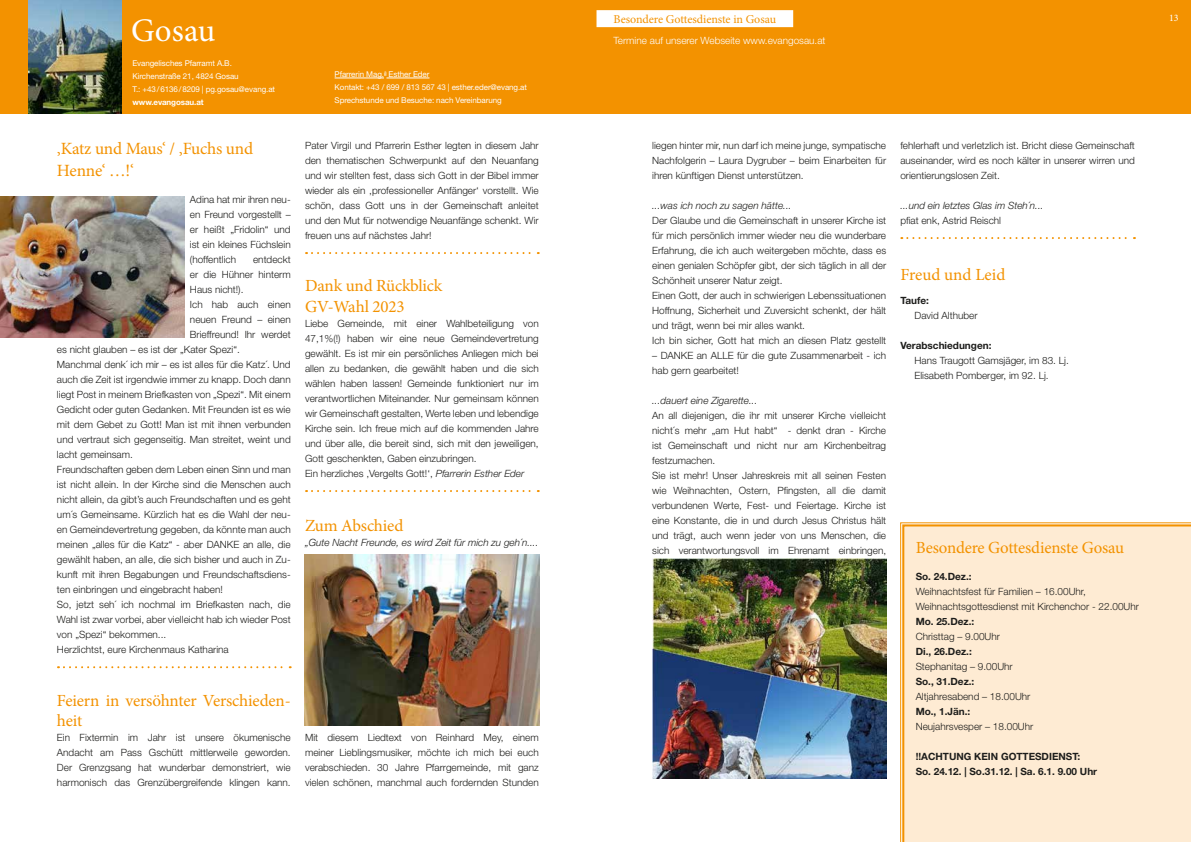
<style>
.page{position:relative;width:1191px;height:842px;background:#fff}
.page>*{position:absolute;margin:0;border:0;box-sizing:border-box;transform-origin:0 0}
.t1{font:32.9px "Minion Pro";letter-spacing:.005em;color:#fff}
.t2{font:17.2px/22.2px "Minion Pro";letter-spacing:-.015em;color:#f39200}
.t3{font:17px/20.4px "Minion Pro";letter-spacing:-.01em;color:#f39200}
.t4{font:12px "Minion Pro";letter-spacing:-.005em;color:#f39200}
.t5{font:300 10px/15px "Helvetica Neue LT Std";color:#1d1d1b;text-align:justify}
.t6{font:700 10px/15px "Helvetica Neue LT Std";color:#1d1d1b}
.t7{font:italic 300 10px "Helvetica Neue LT Std";color:#1d1d1b}
.t8{font:300 10px "Helvetica Neue LT Std";color:#fff}
.t9{font:10px "Minion Pro";color:#fff}
.t10{font:8px/13px "Helvetica Neue LT Std";letter-spacing:-.01em;color:#fff}
.t11{font:700 8px "Helvetica Neue LT Std";letter-spacing:-.01em;color:#fff}
.s1{font-style:italic}
</style>
<div class="page">
<div style="left:0;top:0;width:1191px;height:113px;background:#f39200"></div>
<svg style="left:58px;top:666px;width:233px;height:2px"></svg>
<svg style="left:306px;top:252px;width:233px;height:2px"></svg>
<svg style="left:306px;top:490px;width:233px;height:2px"></svg>
<hr style="left:334px;top:78px;width:50px;height:1px;background:#fff">
<hr style="left:386px;top:78px;width:43px;height:1px;background:#fff">
<div style="left:596px;top:10px;width:197px;height:17px;background:#fff"></div>
<img style="left:28px;top:0;width:94px;height:113px">
<svg style="left:901px;top:237px;width:234px;height:2px"></svg>
<div style="left:902px;top:524px;width:289px;height:318px;background:#feebd3"></div>
<img style="left:305px;top:554px;width:234px;height:172px">
<img style="left:652px;top:558px;width:234px;height:220px">
<img style="left:0;top:196px;width:184px;height:141px">
<h1 class="t1" style="left:131px;top:8px;width:86px">Gosau</h1>
<p class="t10" style="left:132px;top:56px;width:144px">Evangelisches Pfarramt A.B.<br>Kirchenstraße 21, 4824 Gosau<br>T.: +43/6136/8209 | pg.gosau@evang.at</p>
<p class="t11" style="left:132px;top:97px;width:73px">www.evangosau.at</p>
<p class="t10" style="left:334px;top:68px;width:194px">Pfarrerin Mag.<sup>a</sup> Esther Eder<br>Kontakt: +43 / 699 / 813 567 43 | esther.eder@evang.at<br>Sprechstunde und Besuche: nach Vereinbarung</p>
<h2 class="t2" style="left:57px;top:138px;width:198px">‚Katz und Maus‘ / ‚Fuchs und<br>Henne‘ …!‘</h2>
<p class="t5" style="left:190px;top:192px;width:102px">Adina hat mir ihren neu&shy;en Freund vorgestellt – er heißt „Fridolin“ und ist ein kleines Füchslein (hoffentlich</p>
<p class="t5" style="left:253px;top:252px;width:39px">entdeckt</p>
<p class="t5" style="left:190px;top:267px;width:102px">er die Hühner hinterm</p>
<p class="t5" style="left:190px;top:282px;width:55px">Haus nicht!).</p>
<p class="t5" style="left:190px;top:297px;width:102px">Ich hab auch einen</p>
<p class="t5" style="left:190px;top:312px;width:102px">neuen Freund – einen</p>
<p class="t5" style="left:190px;top:327px;width:102px">Brieffreund! Ihr werdet</p>
<p class="t5" style="left:57px;top:342px;width:184px">es nicht glauben – es ist der „Kater Spezi“.</p>
<p class="t5" style="left:57px;top:357px;width:235px">Manchmal denk´ ich mir – es ist alles für die Katz´. Und</p>
<p class="t5" style="left:57px;top:372px;width:235px">auch die Zeit ist irgendwie immer zu knapp. Doch dann</p>
<p class="t5" style="left:57px;top:387px;width:235px">liegt Post in meinem Briefkasten von „Spezi“. Mit einem</p>
<p class="t5" style="left:57px;top:402px;width:235px">Gedicht oder guten Gedanken. Mit Freunden ist es wie</p>
<p class="t5" style="left:57px;top:417px;width:235px">mit dem Gebet zu Gott! Man ist mit ihnen verbunden</p>
<p class="t5" style="left:57px;top:432px;width:235px">und vertraut sich gegenseitig. Man streitet, weint und</p>
<p class="t5" style="left:57px;top:447px;width:77px">lacht gemeinsam.</p>
<p class="t5" style="left:57px;top:462px;width:235px">Freundschaften geben dem Leben einen Sinn und man</p>
<p class="t5" style="left:57px;top:477px;width:235px">ist nicht allein. In der Kirche sind die Menschen auch</p>
<p class="t5" style="left:57px;top:492px;width:235px">nicht allein, da gibt’s auch Freundschaften und es geht</p>
<p class="t5" style="left:57px;top:507px;width:235px">um´s Gemeinsame. Kürzlich hat es die Wahl der neu-</p>
<p class="t5" style="left:57px;top:522px;width:235px">en Gemeindevertretung gegeben, da könnte man auch</p>
<p class="t5" style="left:57px;top:537px;width:235px">meinen „alles für die Katz“ - aber DANKE an alle, die</p>
<p class="t5" style="left:57px;top:552px;width:235px">gewählt haben, an alle, die sich bisher und auch in Zu-</p>
<p class="t5" style="left:57px;top:567px;width:235px">kunft mit ihren Begabungen und Freundschaftsdiens-</p>
<p class="t5" style="left:57px;top:582px;width:167px">ten einbringen und eingebracht haben!</p>
<p class="t5" style="left:57px;top:597px;width:235px">So, jetzt seh´ ich nochmal im Briefkasten nach, die</p>
<p class="t5" style="left:57px;top:612px;width:235px">Wahl ist zwar vorbei, aber vielleicht hab ich wieder Post</p>
<p class="t5" style="left:57px;top:627px;width:111px">von „Spezi“ bekommen...</p>
<p class="t5" style="left:57px;top:642px;width:173px">Herzlichtst, eure Kirchenmaus Katharina</p>
<h3 class="t3" style="left:57px;top:690px;width:235px">Feiern in versöhnter Verschieden&shy;heit</h3>
<p class="t5" style="left:57px;top:730px;width:235px">Ein Fixtermin im Jahr ist unsere ökumenische Andacht am Pass Gschütt mittlerweile geworden.<br>Der Grenzgsang hat wunderbar demonstriert, wie harmonisch das Grenzübergreifende klingen kann.</p>
<p class="t5" style="left:305px;top:138px;width:235px">Pater Virgil und Pfarrerin Esther legten in diesem Jahr den thematischen Schwerpunkt auf den Neuanfang und wir stellten fest, dass sich Gott in der Bibel immer wieder als ein ‚professioneller Anfänger‘ vorstellt. Wie schön, dass Gott uns in der Gemeinschaft anleitet und den Mut für notwendige Neuanfänge schenkt. Wir freuen uns auf nächstes Jahr!</p>
<h3 class="t3" style="left:305px;top:276px;width:139px">Dank und Rückblick<br>GV-Wahl 2023</h3>
<p class="t5" style="left:305px;top:316px;width:235px;text-align:left">Liebe Gemeinde, mit einer Wahlbeteiligung von 47,1%(!) haben wir eine neue Gemeindevertretung gewählt. Es ist mir ein persönliches Anliegen mich bei allen zu bedanken, die gewählt haben und die sich wählen haben lassen! Gemeinde funktioniert nur im verantwortlichen Miteinander. Nur gemeinsam können wir Gemeinschaft gestalten, Werte leben und lebendige Kirche sein. Ich freue mich auf die kommenden Jahre und über alle, die bereit sind, sich mit den jeweiligen, Gott geschenkten, Gaben einzubringen.<br>Ein herzliches ‚Vergelts Gott!‘, <span class="s1">Pfarrerin Esther Eder</span></p>
<h3 class="t3" style="left:305px;top:515px;width:100px">Zum Abschied</h3>
<p class="t7" style="left:305px;top:536px;width:235px">„Gute Nacht Freunde, es wird Zeit für mich zu geh´n....</p>
<p class="t5" style="left:305px;top:730px;width:235px">Mit diesem Liedtext von Reinhard Mey, einem meiner Lieblingsmusiker, möchte ich mich bei euch verabschieden. 30 Jahre Pfarrgemeinde, mit ganz vielen schönen, manchmal auch fordernden Stunden</p>
<p class="t4" style="left:613px;top:11px;width:164px">Besondere Gottesdienste in Gosau</p>
<p class="t8" style="left:613px;top:34px;width:213px">Termine auf unserer Webseite www.evangosau.at</p>
<p class="t9" style="left:1169px;top:12px;width:11px">13</p>
<p class="t5" style="left:652px;top:138px;width:235px">liegen hinter mir, nun darf ich meine junge, sympatische Nachfolgerin – Laura Dygruber – beim Einarbeiten für ihren künftigen Dienst unterstützen.</p>
<p class="t7" style="left:652px;top:199px;width:141px">...was ich noch zu sagen hätte...</p>
<p class="t5" style="left:652px;top:213px;width:235px;text-align:left">Der Glaube und die Gemeinschaft in unserer Kirche ist für mich persönlich immer wieder neu die wunderbare Erfahrung, die ich auch weitergeben möchte, dass es einen genialen Schöpfer gibt, der sich täglich in all der Schönheit unserer Natur zeigt.<br>Einen Gott, der auch in schwierigen Lebenssituationen Hoffnung, Sicherheit und Zuversicht schenkt, der hält und trägt, wenn bei mir alles wankt.<br>Ich bin sicher, Gott hat mich an diesen Platz gestellt</p>
<p class="t5" style="left:652px;top:348px;width:235px">– DANKE an ALLE für die gute Zusammenarbeit - ich hab gern gearbeitet!</p>
<p class="t7" style="left:652px;top:394px;width:107px">...dauert eine Zigarette...</p>
<p class="t5" style="left:652px;top:408px;width:235px;text-align:left">An all diejenigen, die ihr mit unserer Kirche vielleicht nicht´s mehr „am Hut habt“ - denkt dran - Kirche ist Gemeinschaft und nicht nur am Kirchenbeitrag festzumachen.<br>Sie ist mehr! Unser Jahreskreis mit all seinen Festen wie Weihnachten, Ostern, Pfingsten, all die damit verbundenen Werte, Fest- und Feiertage. Kirche ist eine Konstante, die in und durch Jesus Christus hält und trägt, auch wenn jeder von uns Menschen, die sich verantwortungsvoll im Ehrenamt einbringen,</p>
<p class="t5" style="left:900px;top:138px;width:236px">fehlerhaft und verletzlich ist. Bricht diese Gemeinschaft auseinander, wird es noch kälter in unserer wirren und orientierungslosen Zeit.</p>
<p class="t7" style="left:900px;top:199px;width:145px">...und ein letztes Glas im Steh´n...</p>
<p class="t5" style="left:900px;top:213px;width:102px">pfiat enk, Astrid Reischl</p>
<h3 class="t3" style="left:900px;top:264px;width:107px">Freud und Leid</h3>
<p class="t6" style="left:900px;top:292px;width:30px">Taufe:</p>
<p class="t5" style="left:914px;top:307px;width:64px">David Althuber</p>
<p class="t6" style="left:900px;top:337px;width:93px">Verabschiedungen:</p>
<p class="t5" style="left:914px;top:352px;width:156px">Hans Traugott Gamsjäger, im 83. Lj.<br>Elisabeth Pomberger, im 92. Lj.</p>
<h3 class="t3" style="left:915px;top:537px;width:210px">Besondere Gottesdienste Gosau</h3>
<p class="t6" style="left:915px;top:569px;width:57px">So. 24.Dez.:</p>
<p class="t5" style="left:915px;top:584px;width:225px">Weihnachtsfest für Familien – 16.00Uhr,<br>Weihnachtsgottesdienst mit Kirchenchor - 22.00Uhr</p>
<p class="t6" style="left:915px;top:614px;width:60px">Mo. 25.Dez.:</p>
<p class="t5" style="left:915px;top:629px;width:86px">Christtag – 9.00Uhr</p>
<p class="t6" style="left:915px;top:644px;width:58px">Di., 26.Dez.:</p>
<p class="t5" style="left:915px;top:659px;width:99px">Stephanitag – 9.00Uhr</p>
<p class="t6" style="left:915px;top:674px;width:60px">So., 31.Dez.:</p>
<p class="t5" style="left:915px;top:689px;width:116px">Altjahresabend – 18.00Uhr</p>
<p class="t6" style="left:915px;top:704px;width:56px">Mo., 1.Jän.:</p>
<p class="t5" style="left:915px;top:719px;width:119px">Neujahrsvesper – 18.00Uhr</p>
<p class="t6" style="left:915px;top:749px;width:183px">!!ACHTUNG KEIN GOTTESDIENST:<br>So. 24.12. | So.31.12. | Sa. 6.1. 9.00 Uhr</p>
</div>
